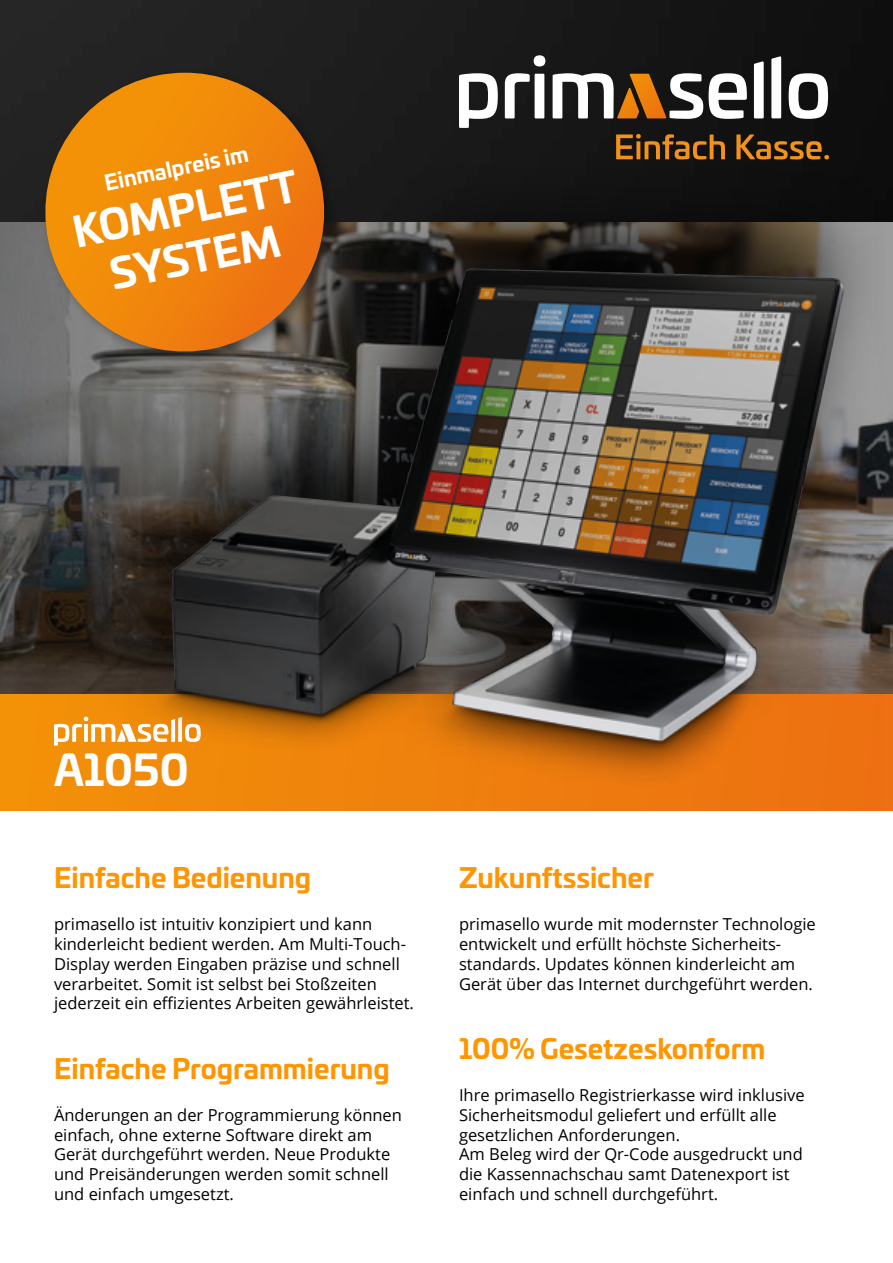
<style>
.page{position:relative;width:893px;height:1263px;background:#fff}
.page>*{position:absolute;margin:0;border:0;box-sizing:border-box;transform-origin:0 0}
.t1{font:700 42px "Univia Pro";color:#fff}
.t2{font:700 41.25px/49.3px "Univia Pro";color:#fff;text-align:center}
.t3{font:700 27px "Univia Pro";color:#ff9500}
.t4{font:700 21px "Univia Pro";color:#fff}
.t5{font:16.5px/19.8px "Open Sans";color:#000}
</style>
<div class="page">
<img style="left:0;top:0;width:893px;height:211px">
<svg style="left:459px;top:73px;width:39px;height:55px"></svg>
<svg style="left:505px;top:73px;width:25px;height:45px"></svg>
<div style="left:534px;top:55px;width:11px;height:11px;background:#fff;border-radius:50%"></div>
<div style="left:535px;top:74px;width:9px;height:44px;background:#fff"></div>
<svg style="left:553px;top:73px;width:150px;height:46px"></svg>
<svg style="left:709px;top:73px;width:38px;height:46px"></svg>
<svg style="left:789px;top:73px;width:39px;height:46px"></svg>
<svg style="left:754px;top:61px;width:10px;height:57px"></svg>
<svg style="left:771px;top:56px;width:10px;height:62px"></svg>
<svg style="left:616px;top:134px;width:109px;height:25px"></svg>
<svg style="left:736px;top:134px;width:93px;height:25px"></svg>
<div style="left:84px;top:160px;width:809px;height:637px;background:#121212"></div>
<div style="left:0;top:211px;width:893px;height:602px;background:#000;opacity:.97"></div>
<svg style="left:33px;top:73px;width:304px;height:291px"></svg>
<p class="t4" style="left:101px;top:167px;width:148px;rotate:-12deg">Einmalpreis im</p>
<h2 class="t2" style="left:68px;top:206px;width:230px;rotate:-12deg">KOMPLETT<br>SYSTEM</h2>
<h1 class="t1" style="left:54px;top:737px;width:136px">A1050</h1>
<h3 class="t3" style="left:54px;top:857px;width:259px">Einfache Bedienung</h3>
<p class="t5" style="left:54px;top:914px;width:361px">primasello ist intuitiv konzipiert und kann kinderleicht bedient werden. Am Multi-Touch-Display werden Eingaben präzise und schnell verarbeitet. Somit ist selbst bei Stoßzeiten jederzeit ein effizientes Arbeiten gewährleistet.</p>
<h3 class="t3" style="left:54px;top:1047px;width:337px">Einfache Programmierung</h3>
<p class="t5" style="left:54px;top:1104px;width:349px">Änderungen an der Programmierung können einfach, ohne externe Software direkt am Gerät durchgeführt werden. Neue Produkte und Preisänderungen werden somit schnell und einfach umgesetzt.</p>
<h3 class="t3" style="left:459px;top:857px;width:196px">Zukunftssicher</h3>
<p class="t5" style="left:459px;top:914px;width:358px">primasello wurde mit modernster Technologie entwickelt und erfüllt höchste Sicherheits&shy;standards. Updates können kinderleicht am Gerät über das Internet durchgeführt werden.</p>
<h3 class="t3" style="left:459px;top:1027px;width:308px">100% Gesetzeskonform</h3>
<p class="t5" style="left:459px;top:1085px;width:347px">Ihre primasello Registrierkasse wird inklusive Sicherheitsmodul geliefert und erfüllt alle gesetzlichen Anforderungen.<br>Am Beleg wird der Qr-Code ausgedruckt und die Kassennachschau samt Datenexport ist einfach und schnell durchgeführt.</p>
</div>
